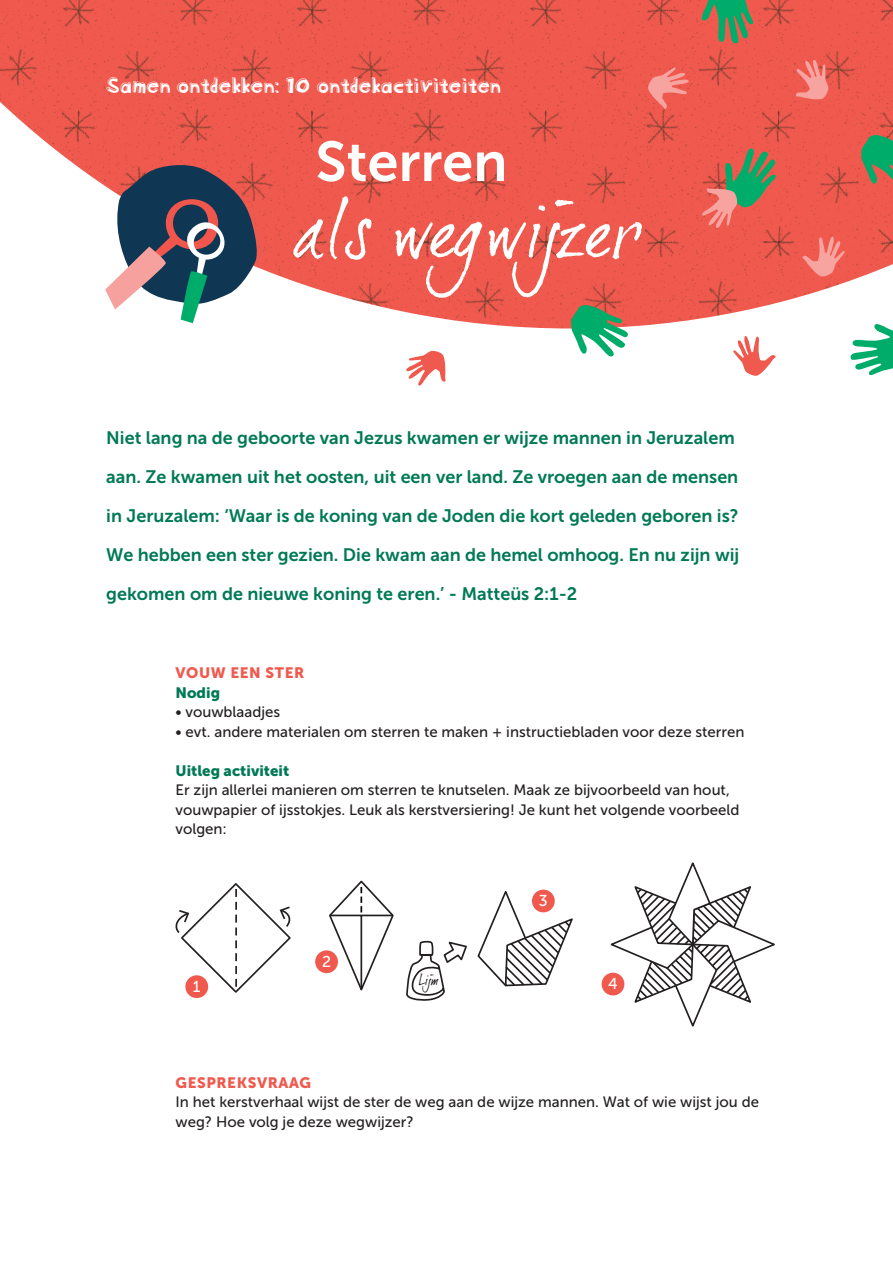
<style>
.page{position:relative;width:893px;height:1263px;background:#fff}
.page>*{position:absolute;margin:0;border:0;box-sizing:border-box;transform-origin:0 0}
.t1{font:81px "Dear Joe 2";letter-spacing:-.035em;color:#fff}
.t2{font:55.8px "Museo Sans 700";color:#fff}
.t3{font:21px "Blockhead OT Black Face";color:#fff}
.Alineastijl_1{font:18px/39px "Museo Sans 700";color:#007955}
.KZ_brood{font:15.75px "Museo Sans 500";color:#fff}
.KZ_brood-2{font:15px/19.5px "Museo Sans 500";color:#231f20}
.Tussenkop{font:15px "Museo Sans 900";letter-spacing:.04em;color:#f0594d}
.KZ_brood-3{font:15px "Museo Sans 900";color:#007955}
.t4{font:15px "Dear Joe 2";color:#231f20}
</style>
<div class="page">
<img style="left:0;top:0;width:893px;height:328px">
<svg style="left:571px;top:305px;width:57px;height:52px"></svg>
<svg style="left:850px;top:323px;width:43px;height:53px"></svg>
<svg style="left:861px;top:135px;width:32px;height:52px"></svg>
<svg style="left:701px;top:0;width:53px;height:44px"></svg>
<svg style="left:648px;top:67px;width:42px;height:43px"></svg>
<svg style="left:801px;top:236px;width:44px;height:41px"></svg>
<svg style="left:733px;top:335px;width:43px;height:41px"></svg>
<svg style="left:406px;top:350px;width:40px;height:36px"></svg>
<svg style="left:795px;top:59px;width:33px;height:41px"></svg>
<svg style="left:701px;top:148px;width:76px;height:81px"></svg>
<svg style="left:105px;top:164px;width:153px;height:159px"></svg>
<div style="left:185px;top:975px;width:23px;height:23px;background:#f0594d;border-radius:50%"></div>
<div style="left:315px;top:950px;width:23px;height:23px;background:#f0594d;border-radius:50%"></div>
<div style="left:602px;top:973px;width:22px;height:22px;background:#f0594d;border-radius:50%"></div>
<svg style="left:175px;top:883px;width:116px;height:111px"></svg>
<svg style="left:477px;top:889px;width:96px;height:98px"></svg>
<svg style="left:328px;top:881px;width:66px;height:110px"></svg>
<svg style="left:609px;top:862px;width:166px;height:165px"></svg>
<svg style="left:406px;top:940px;width:61px;height:61px"></svg>
<p class="t3" style="left:106px;top:67px;width:396px">Samen ontdekken: 10 ontdekactiviteiten</p>
<p class="t2" style="left:316px;top:131px;width:193px">Sterren</p>
<p class="t1" style="left:292px;top:181px;width:349px">als wegwijzer</p>
<p class="Alineastijl_1" style="left:106px;top:418px;width:635px">Niet lang na de geboorte van Jezus kwamen er wijze mannen in Jeruzalem aan. Ze kwamen uit het oosten, uit een ver land. Ze vroegen aan de mensen in Jeruzalem: ‘Waar is de koning van de Joden die kort geleden geboren is?<br>We hebben een ster gezien. Die kwam aan de hemel omhoog. En nu zijn wij gekomen om de nieuwe koning te eren.’ - Matteüs 2:1-2</p>
<p class="Tussenkop" style="left:176px;top:664px;width:130px">VOUW EEN STER</p>
<p class="KZ_brood-3" style="left:176px;top:684px;width:46px">Nodig</p>
<p class="KZ_brood-2" style="left:176px;top:702px;width:106px">• vouwblaadjes</p>
<p class="KZ_brood-2" style="left:176px;top:722px;width:570px">• evt. andere materialen om sterren te maken + instructiebladen voor deze sterren</p>
<p class="KZ_brood-3" style="left:176px;top:762px;width:115px">Uitleg activiteit</p>
<p class="KZ_brood-2" style="left:176px;top:780px;width:565px">Er zijn allerlei manieren om sterren te knutselen. Maak ze bijvoorbeeld van hout, vouwpapier of ijsstokjes. Leuk als kerstversiering! Je kunt het volgende voorbeeld volgen:</p>
<p class="KZ_brood" style="left:193px;top:978px;width:9px">1</p>
<p class="KZ_brood" style="left:322px;top:953px;width:11px">2</p>
<p class="KZ_brood" style="left:539px;top:892px;width:10px">3</p>
<p class="t4" style="left:419px;top:971px;width:21px">Lijm</p>
<p class="KZ_brood" style="left:608px;top:975px;width:11px">4</p>
<p class="Tussenkop" style="left:176px;top:1074px;width:137px">GESPREKSVRAAG</p>
<p class="KZ_brood-2" style="left:176px;top:1092px;width:585px">In het kerstverhaal wijst de ster de weg aan de wijze mannen. Wat of wie wijst jou de weg? Hoe volg je deze wegwijzer?</p>
</div>
